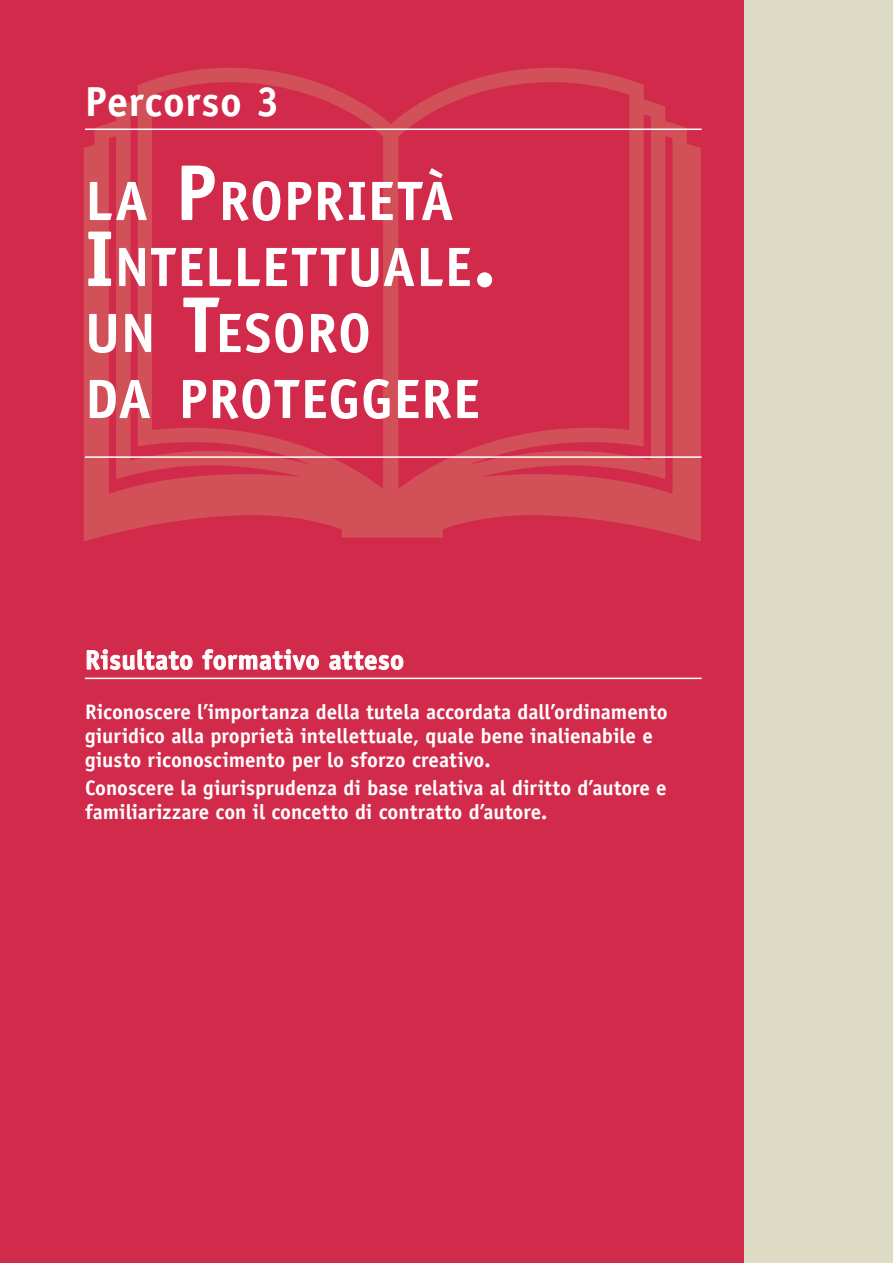
<style>
.page{position:relative;width:893px;height:1263px;background:#fff}
.page>*{position:absolute;margin:0;border:0;box-sizing:border-box;transform-origin:0 0}
.t1{font:700 55.65px/66px "Officina Sans Std";letter-spacing:.015em;color:#fff}
.t2{font:700 42px "Officina Sans Std";letter-spacing:.015em;color:#fff}
.t3{font:700 27px "Officina Sans Std";letter-spacing:.02em;color:#fff}
.t4{font:700 21px/24px "Officina Sans Std";color:#fff}
.s1{font-size:79.5px}
</style>
<div class="page">
<div style="left:0;top:0;width:744px;height:1263px;background:#d22a4b"></div>
<div style="left:744px;top:0;width:149px;height:1263px;background:#dddbc3"></div>
<svg style="left:84px;top:68px;width:617px;height:474px"></svg>
<hr style="left:85px;top:678px;width:617px;height:1px;background:#fff">
<svg style="left:86px;top:649px;width:107px;height:21px"></svg>
<svg style="left:202px;top:649px;width:117px;height:21px"></svg>
<svg style="left:329px;top:651px;width:75px;height:19px"></svg>
<hr style="left:85px;top:129px;width:617px;height:1px;background:#fff">
<hr style="left:85px;top:456px;width:617px;height:2px;background:#fff">
<h2 class="t2" style="left:85px;top:75px;width:196px">Percorso 3</h2>
<h1 class="t1" style="left:85px;top:167px;width:413px">LA <span class="s1">P</span>ROPRIETÀ<br><span class="s1">I</span>NTELLETTUALE<span class="s1">.<br></span>UN <span class="s1">T</span>ESORO<br>DA PROTEGGERE</h1>
<p class="t3" style="left:85px;top:643px;width:321px">Risultato formativo atteso</p>
<p class="t4" style="left:85px;top:699px;width:584px">Riconoscere l’importanza della tutela accordata dall’ordinamento giuridico alla proprietà intellettuale, quale bene inalienabile e giusto riconoscimento per lo sforzo creativo.</p>
<p class="t4" style="left:85px;top:775px;width:583px">Conoscere la giurisprudenza di base relativa al diritto d’autore e familiarizzare con il concetto di contratto d’autore.</p>
</div>
